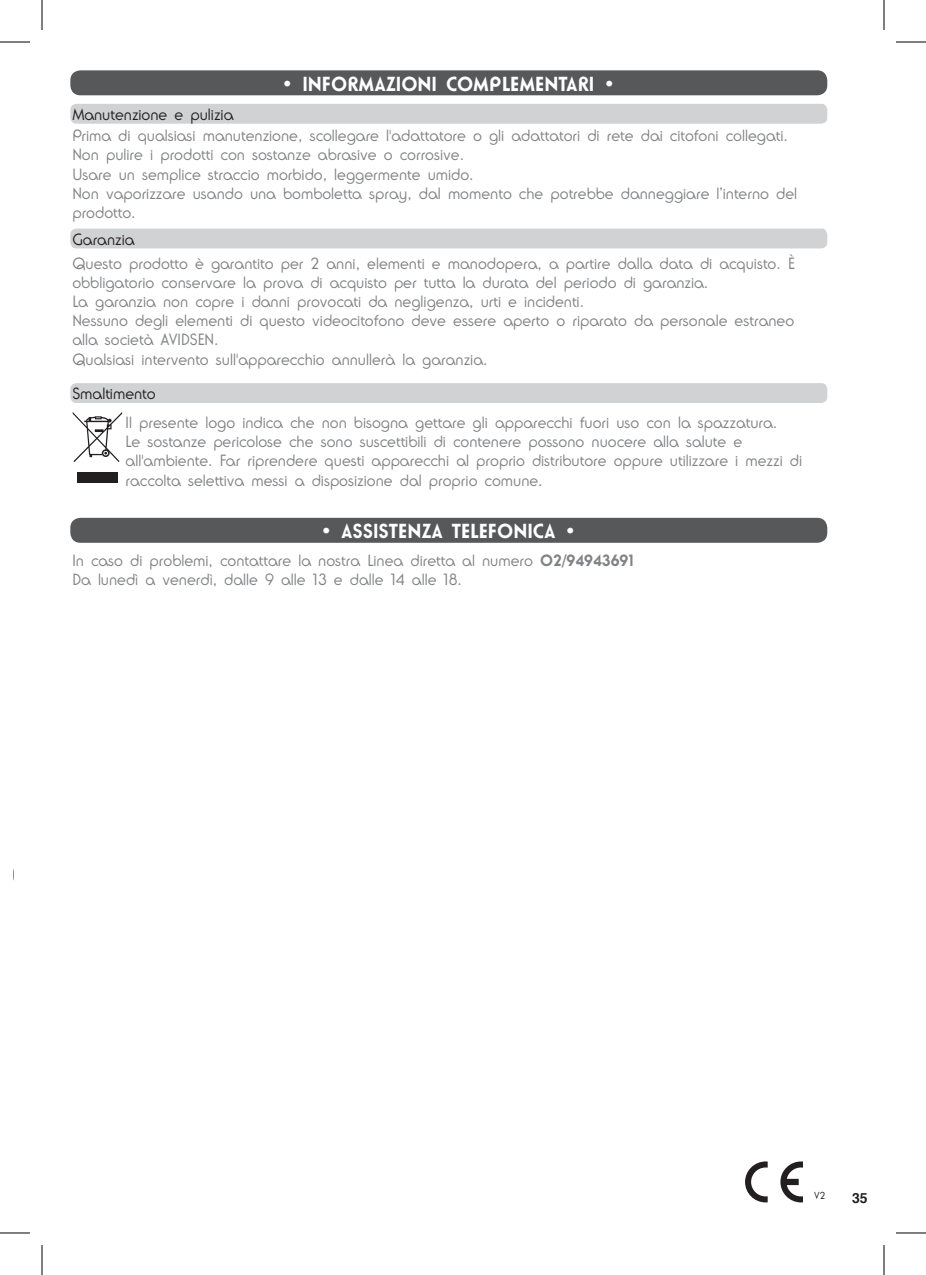
<style>
.page{position:relative;width:926px;height:1275px;background:#fff}
.page>*{position:absolute;margin:0;border:0;box-sizing:border-box;transform-origin:0 0}
.t1{font:700 20px "Ronda IT Cby BT";color:#fff}
.t2{font:300 16px/19.2px "Ronda IT Cby BT";color:#808285}
.t3{font:300 16px "Ronda IT Cby BT";color:#231f20}
.t4{font:700 14px "Helvetica";color:#231f20}
.t5{font:300 10px "Ronda IT Cby BT";color:#231f20}
.s1{font-weight:700}
</style>
<div class="page">
<div style="left:70px;top:70px;width:757px;height:25px;background:#57585a;border-radius:10px"></div>
<div style="left:70px;top:104px;width:757px;height:20px;background:#d1d2d4;border-radius:6px"></div>
<div style="left:70px;top:229px;width:757px;height:19px;background:#d1d2d4;border-radius:6px"></div>
<div style="left:70px;top:383px;width:757px;height:20px;background:#d1d2d4;border-radius:6px"></div>
<div style="left:70px;top:518px;width:757px;height:25px;background:#57585a;border-radius:10px"></div>
<svg style="left:745px;top:1161px;width:58px;height:41px"></svg>
<svg style="left:73px;top:412px;width:49px;height:50px"></svg>
<div style="left:77px;top:472px;width:41px;height:10px;background:#231f20"></div>
<hr style="left:0;top:42px;width:30px;height:1px;background:#000">
<hr style="left:896px;top:42px;width:30px;height:1px;background:#000">
<hr style="left:0;top:1232px;width:30px;height:1px;background:#000">
<hr style="left:896px;top:1232px;width:30px;height:1px;background:#000">
<hr style="left:42px;top:0;width:1px;height:30px;background:#000">
<hr style="left:42px;top:1245px;width:1px;height:30px;background:#000">
<hr style="left:884px;top:0;width:1px;height:30px;background:#000">
<hr style="left:884px;top:1245px;width:1px;height:30px;background:#000">
<p class="t3" style="left:72px;top:105px;width:163px">Manutenzione e pulizia</p>
<p class="t1" style="left:282px;top:71px;width:34px">• INFORM</p>
<p class="t1" style="left:374px;top:71px;width:33px">AZIONI</p>
<p class="t1" style="left:446px;top:71px;width:15px">COMP</p>
<p class="t1" style="left:502px;top:71px;width:115px">LEMENTARI •</p>
<p class="t2" style="left:72px;top:126px;width:726px">Prima di qualsiasi manutenzione, scollegare l'adattatore o gli adattatori di rete dai citofoni collegati.<br>Non pulire i prodotti con sostanze abrasive o corrosive.<br>Usare un semplice straccio morbido, leggermente umido.<br>Non vaporizzare usando una bomboletta spray, dal momento che potrebbe danneggiare l’interno del prodotto.</p>
<p class="t2" style="left:72px;top:253px;width:724px">Questo prodotto è garantito per 2 anni, elementi e manodopera, a partire dalla data di acquisto. È obbligatorio conservare la prova di acquisto per tutta la durata del periodo di garanzia.<br>La garanzia non copre i danni provocati da negligenza, urti e incidenti.<br>Nessuno degli elementi di questo videocitofono deve essere aperto o riparato da personale estraneo alla società AVIDSEN.<br>Qualsiasi intervento sull'apparecchio annullerà la garanzia.</p>
<p class="t3" style="left:72px;top:229px;width:64px">Garanzia</p>
<p class="t3" style="left:72px;top:384px;width:85px">Smaltimento</p>
<p class="t2" style="left:126px;top:413px;width:678px">Il presente logo indica che non bisogna gettare gli apparecchi fuori uso con la spazzatura.<br>Le sostanze pericolose che sono suscettibili di contenere possono nuocere alla salute e all'ambiente. Far riprendere questi apparecchi al proprio distributore oppure utilizzare i mezzi di raccolta selettiva messi a disposizione dal proprio comune.</p>
<p class="t1" style="left:321px;top:519px;width:42px">• ASSIST</p>
<p class="t1" style="left:398px;top:519px;width:102px">ENZA TELEFONIC</p>
<p class="t1" style="left:544px;top:519px;width:34px">A •</p>
<p class="t2" style="left:72px;top:551px;width:563px">In caso di problemi, contattare la nostra Linea diretta al numero <span class="s1">02/94943691<br></span>Da lunedì a venerdì, dalle 9 alle 13 e dalle 14 alle 18.</p>
<p class="t5" style="left:814px;top:1189px;width:13px">V2</p>
<p class="t4" style="left:852px;top:1186px;width:17px">35</p>
</div>
